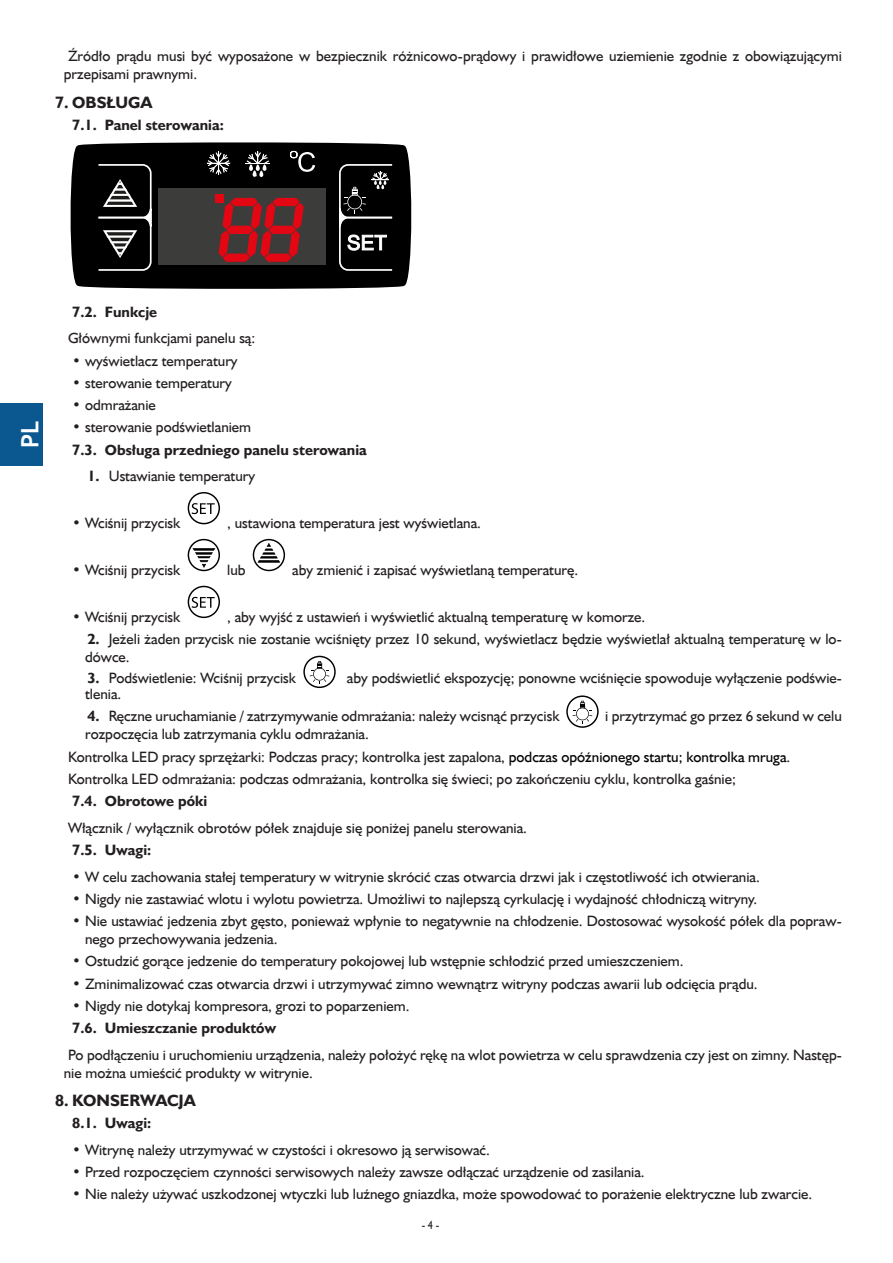
<style>
.page{position:relative;width:893px;height:1263px;background:#fff}
.page>*{position:absolute;margin:0;border:0;box-sizing:border-box;transform-origin:0 0}
.t1{font:700 24px "Trebuchet MS";color:#fff}
.t2{font:700 16.5px "Humanst 521 EU";color:#231f20}
.Tekst_podstawowy{font:15px/18px "Humanst 521 EU";color:#231f20}
.t3{font:700 15px "Humanst 521 EU";color:#231f20}
.t4{font:12px "Humanst 521 EU";color:#231f20;scale:.86 1}
.s1{font-weight:700}
.s2{color:#000}
</style>
<div class="page">
<div style="left:0;top:403px;width:43px;height:63px;background:#0b5890"></div>
<svg style="left:70px;top:142px;width:342px;height:147px;background:#0d0d0d"></svg>
<svg style="left:207px;top:152px;width:23px;height:23px"></svg>
<div style="left:158px;top:188px;width:168px;height:77px;background:#3c3c3b"></div>
<svg style="left:246px;top:151px;width:24px;height:26px"></svg>
<svg style="left:290px;top:151px;width:25px;height:21px"></svg>
<svg style="left:97px;top:163px;width:55px;height:109px;background:#2e2e2e"></svg>
<svg style="left:219px;top:198px;width:85px;height:64px"></svg>
<div style="left:215px;top:194px;width:9px;height:9px;background:#e30613"></div>
<svg style="left:338px;top:163px;width:56px;height:109px;background:#292929"></svg>
<div style="left:188px;top:492px;width:32px;height:32px;border:1px solid #000;border-radius:50%"></div>
<svg style="left:192px;top:503px;width:23px;height:11px"></svg>
<div style="left:188px;top:539px;width:32px;height:32px;border:1px solid #000;border-radius:50%"></div>
<svg style="left:193px;top:548px;width:22px;height:20px"></svg>
<div style="left:253px;top:539px;width:32px;height:32px;border:1px solid #000;border-radius:50%"></div>
<svg style="left:257px;top:543px;width:23px;height:20px"></svg>
<div style="left:188px;top:586px;width:32px;height:32px;border:1px solid #000;border-radius:50%"></div>
<svg style="left:192px;top:597px;width:23px;height:11px"></svg>
<div style="left:303px;top:656px;width:33px;height:32px;border:1px solid #000;border-radius:50%"></div>
<svg style="left:310px;top:661px;width:19px;height:23px"></svg>
<div style="left:566px;top:695px;width:33px;height:33px;border:1px solid #000;border-radius:50%"></div>
<svg style="left:573px;top:701px;width:19px;height:23px"></svg>
<p class="Tekst_podstawowy" style="left:64px;top:47px;width:780px">Źródło prądu musi być wyposażone w bezpiecznik różnicowo-prądowy i prawidłowe uziemienie zgodnie z obowiązującymi przepisami prawnymi.</p>
<p class="t2" style="left:55px;top:92px;width:99px">7. OBSŁUGA</p>
<p class="t3" style="left:72px;top:115px;width:153px">7.1. Panel sterowania:</p>
<h1 class="t1" style="left:15px;top:448px;width:29px;rotate:-90deg">PL</h1>
<p class="t3" style="left:72px;top:302px;width:86px">7.2. Funkcje</p>
<p class="Tekst_podstawowy" style="left:68px;top:329px;width:189px">Głównymi funkcjami panelu są:</p>
<p class="Tekst_podstawowy" style="left:72px;top:351px;width:167px"><span class="s1">•</span> wyświetlacz temperatury</p>
<p class="Tekst_podstawowy" style="left:72px;top:374px;width:161px"><span class="s1">•</span> sterowanie temperatury</p>
<p class="Tekst_podstawowy" style="left:72px;top:396px;width:85px"><span class="s1">•</span> odmrażanie</p>
<p class="Tekst_podstawowy" style="left:72px;top:418px;width:180px"><span class="s1">•</span> sterowanie podświetlaniem</p>
<p class="t3" style="left:72px;top:440px;width:296px">7.3. Obsługa przedniego panelu sterowania</p>
<p class="Tekst_podstawowy" style="left:87px;top:467px;width:169px"><span class="s1">1.</span> Ustawianie temperatury</p>
<p class="Tekst_podstawowy" style="left:72px;top:514px;width:110px"><span class="s1">•</span> Wciśnij przycisk</p>
<p class="Tekst_podstawowy" style="left:227px;top:514px;width:255px">, ustawiona temperatura jest wyświetlana.</p>
<p class="Tekst_podstawowy" style="left:72px;top:561px;width:110px"><span class="s1">•</span> Wciśnij przycisk</p>
<p class="Tekst_podstawowy" style="left:227px;top:561px;width:20px">lub</p>
<p class="Tekst_podstawowy" style="left:292px;top:561px;width:288px">aby zmienić i zapisać wyświetlaną temperaturę.</p>
<p class="Tekst_podstawowy" style="left:72px;top:608px;width:110px"><span class="s1">•</span> Wciśnij przycisk</p>
<p class="Tekst_podstawowy" style="left:227px;top:608px;width:420px">, aby wyjść z ustawień i wyświetlić aktualną temperaturę w komorze.</p>
<p class="Tekst_podstawowy" style="left:85px;top:630px;width:758px"><span class="s1">2.</span> Jeżeli żaden przycisk nie zostanie wciśnięty przez 10 sekund, wyświetlacz będzie wyświetlał aktualną temperaturę w lo&shy;dówce.</p>
<p class="Tekst_podstawowy" style="left:87px;top:669px;width:210px"><span class="s1">3.</span> Podświetlenie: Wciśnij przycisk</p>
<p class="Tekst_podstawowy" style="left:347px;top:669px;width:496px">aby podświetlić ekspozycję; ponowne wciśnięcie spowoduje wyłączenie podświe-</p>
<p class="Tekst_podstawowy" style="left:85px;top:685px;width:38px">tlenia.</p>
<p class="Tekst_podstawowy" style="left:87px;top:707px;width:474px"><span class="s1">4.</span> Ręczne uruchamianie / zatrzymywanie odmrażania: należy wcisnąć przycisk</p>
<p class="Tekst_podstawowy" style="left:605px;top:707px;width:238px">i przytrzymać go przez 6 sekund w celu</p>
<p class="Tekst_podstawowy" style="left:85px;top:725px;width:285px">rozpoczęcia lub zatrzymania cyklu odmrażania.</p>
<p class="Tekst_podstawowy" style="left:68px;top:748px;width:724px">Kontrolka LED pracy sprzężarki: Podczas pracy; kontrolka jest zapalona, <span class="s2">podczas opóźnionego startu; kontrolka mruga</span>.</p>
<p class="Tekst_podstawowy" style="left:68px;top:770px;width:669px">Kontrolka LED odmrażania: podczas odmrażania, kontrolka się świeci; po zakończeniu cyklu, kontrolka gaśnie;</p>
<p class="t3" style="left:72px;top:792px;width:136px">7.4. Obrotowe póki</p>
<p class="Tekst_podstawowy" style="left:68px;top:819px;width:461px">Włącznik / wyłącznik obrotów półek znajduje się poniżej panelu sterowania.</p>
<p class="t3" style="left:72px;top:840px;width:81px">7.5. Uwagi:</p>
<p class="Tekst_podstawowy" style="left:72px;top:867px;width:689px"><span class="s1">•</span> W celu zachowania stałej temperatury w witrynie skrócić czas otwarcia drzwi jak i częstotliwość ich otwierania.</p>
<p class="Tekst_podstawowy" style="left:72px;top:890px;width:687px"><span class="s1">•</span> Nigdy nie zastawiać wlotu i wylotu powietrza. Umożliwi to najlepszą cyrkulację i wydajność chłodniczą witryny.</p>
<p class="Tekst_podstawowy" style="left:85px;top:912px;width:758px;text-indent:-13px"><span class="s1">•</span> Nie ustawiać jedzenia zbyt gęsto, ponieważ wpłynie to negatywnie na chłodzenie. Dostosować wysokość półek dla popraw&shy;nego przechowywania jedzenia.</p>
<p class="Tekst_podstawowy" style="left:72px;top:952px;width:613px"><span class="s1">•</span> Ostudzić gorące jedzenie do temperatury pokojowej lub wstępnie schłodzić przed umieszczeniem.</p>
<p class="Tekst_podstawowy" style="left:72px;top:974px;width:687px"><span class="s1">•</span> Zminimalizować czas otwarcia drzwi i utrzymywać zimno wewnątrz witryny podczas awarii lub odcięcia prądu.</p>
<p class="Tekst_podstawowy" style="left:72px;top:997px;width:339px"><span class="s1">•</span> Nigdy nie dotykaj kompresora, grozi to poparzeniem.</p>
<p class="t3" style="left:72px;top:1018px;width:205px">7.6. Umieszczanie produktów</p>
<p class="Tekst_podstawowy" style="left:64px;top:1045px;width:780px">Po podłączeniu i uruchomieniu urządzenia, należy położyć rękę na wlot powietrza w celu sprawdzenia czy jest on zimny. Następ&shy;nie można umieścić produkty w witrynie.</p>
<p class="t2" style="left:55px;top:1090px;width:142px">8. KONSERWACJA</p>
<p class="t3" style="left:72px;top:1114px;width:81px">8.1. Uwagi:</p>
<p class="Tekst_podstawowy" style="left:72px;top:1140px;width:419px"><span class="s1">•</span> Witrynę należy utrzymywać w czystości i okresowo ją serwisować.</p>
<p class="Tekst_podstawowy" style="left:72px;top:1163px;width:574px"><span class="s1">•</span> Przed rozpoczęciem czynności serwisowych należy zawsze odłączać urządzenie od zasilania.</p>
<p class="Tekst_podstawowy" style="left:72px;top:1185px;width:742px"><span class="s1">•</span> Nie należy używać uszkodzonej wtyczki lub luźnego gniazdka, może spowodować to porażenie elektryczne lub zwarcie.</p>
<p class="t4" style="left:422px;top:1217px;width:22px">- 4 -</p>
</div>
